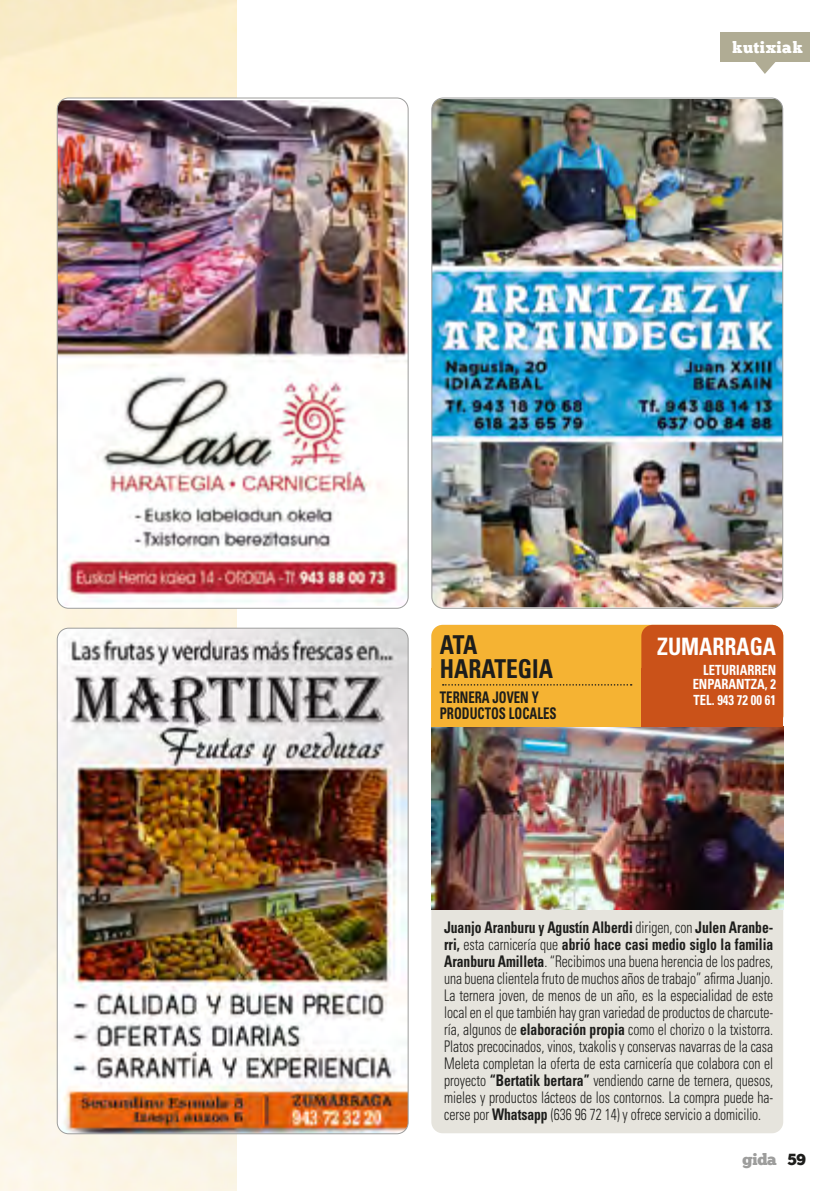
<style>
.page{position:relative;width:840px;height:1191px;background:#fff}
.page>*{position:absolute;margin:0;border:0;box-sizing:border-box;transform-origin:0 0}
.t1{font:700 condensed 26px/24px "Univers";color:#1d1d1b;scale:.9 1}
.t2{font:700 condensed 24px "Univers";color:#fff;scale:.9 1}
.t3{font:300 condensed 16px/17px "Univers";letter-spacing:-.005em;color:#1d1d1b;text-align:justify;scale:.85 1}
.t4{font:700 condensed 16px/16px "Univers";color:#1d1d1b;scale:.8 1}
.t5{font:16px "Chunk Five Ex";letter-spacing:.03em;color:#fff}
.t6{font:16px "Chunk Five Ex";letter-spacing:-.02em;color:#9d9d9c}
.t7{font:700 condensed 14px/14px "Univers";color:#fff;text-align:right;scale:.9 1}
.s1{font-weight:700}
.s2{color:#1d1d1b}
</style>
<div class="page">
<img style="left:0;top:0;width:236px;height:1191px">
<svg style="left:755px;top:62px;width:20px;height:12px"></svg>
<div style="left:719px;top:32px;width:90px;height:30px;background:#b0ac94"></div>
<img style="left:57px;top:100px;width:351px;height:506px">
<img style="left:433px;top:99px;width:349px;height:508px">
<img style="left:57px;top:628px;width:351px;height:505px">
<div style="left:431px;top:625px;width:351px;height:508px;background:#e6e4dd;border-radius:11px"></div>
<img style="left:431px;top:727px;width:351px;height:183px">
<div style="left:431px;top:625px;width:351px;height:102px;background:#f5b333;border-radius:11px"></div>
<div style="left:431px;top:668px;width:351px;height:59px;background:#f5b333"></div>
<div style="left:641px;top:625px;width:141px;height:102px;background:#ca5219;border-radius:11px"></div>
<div style="left:641px;top:668px;width:141px;height:59px;background:#ca5219"></div>
<svg style="left:442px;top:684px;width:189px;height:1px"></svg>
<p class="t5" style="left:731px;top:35px;width:72px">kutixiak</p>
<h1 class="t1" style="left:439px;top:633px;width:127px">ATA<br>HARATEGIA</h1>
<p class="t4" style="left:439px;top:689px;width:147px">TERNERA JOVEN Y<br>PRODUCTOS LOCALES</p>
<h2 class="t2" style="left:656px;top:631px;width:134px">ZUMARRAGA</h2>
<p class="t7" style="left:692px;top:663px;width:94px">LETURIARREN<br>ENPARANTZA, 2</p>
<p class="t7" style="left:693px;top:693px;width:93px">TEL. 943 72 00 61</p>
<p class="t3" style="left:444px;top:918px;width:388px"><span class="s1">Juanjo Aranburu y Agustín Alberdi</span> dirigen, con <span class="s1">Julen Aranbe&shy;rri,</span> esta carnicería que <span class="s1">abrió hace casi medio siglo la familia Aranburu Amilleta</span>. “Recibimos una buena herencia de los padres, una buena clientela fruto de muchos años de trabajo” afirma Juanjo.<br>La ternera joven, de menos de un año, es la especialidad de este local en el que también hay gran variedad de productos de charcute&shy;ría, algunos de <span class="s1">elaboración propia</span> como el chorizo o la txistorra.<br>Platos precocinados, vinos, txakolis y conservas navarras de la casa Meleta completan la oferta de esta carnicería que colabora con el proyecto <span class="s1">“Bertatik bertara”</span> vendiendo carne de ternera, quesos, mieles y productos lácteos de los contornos. La compra puede ha&shy;cerse por <span class="s1">Whatsapp</span> (636 96 72 14) y ofrece servicio a domicilio.</p>
<p class="t6" style="left:742px;top:1147px;width:65px">gida <span class="s2">59</span></p>
</div>
